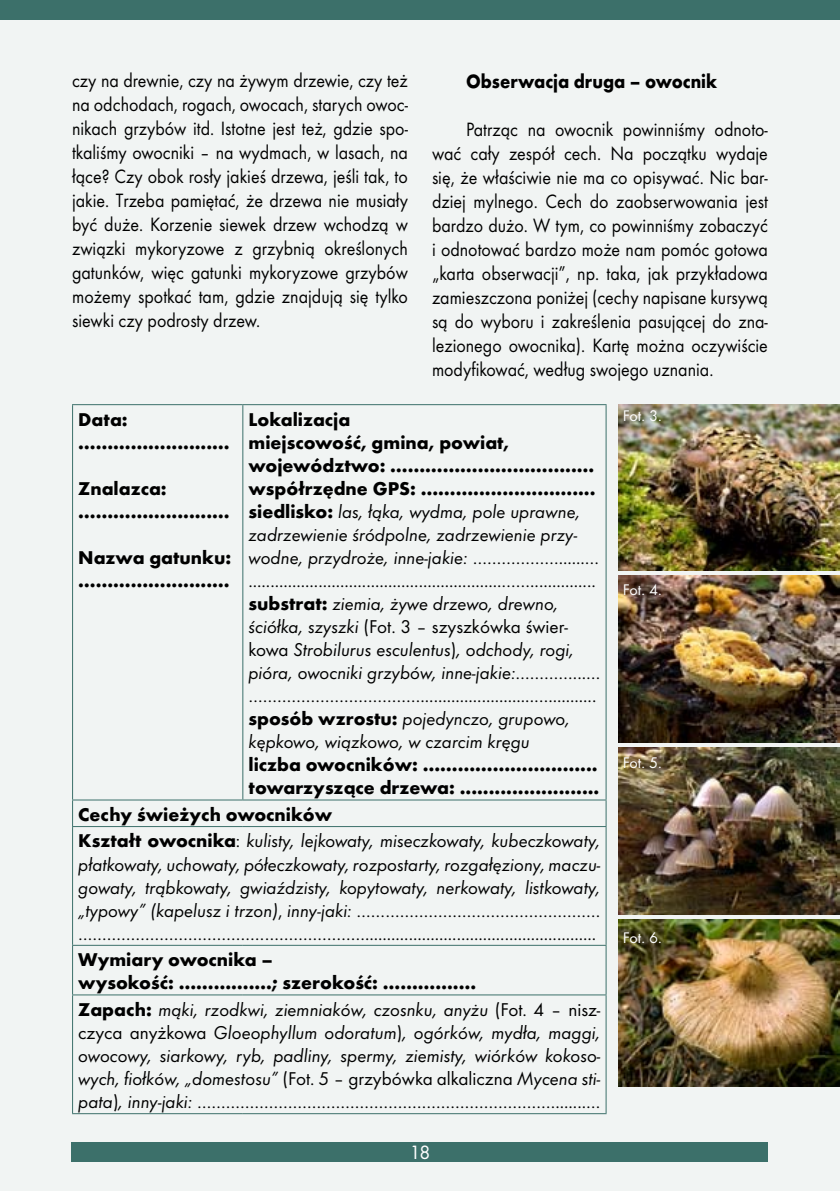
<style>
.page{position:relative;width:840px;height:1191px;background:#fff}
.page>*{position:absolute;margin:0;border:0;box-sizing:border-box;transform-origin:0 0}
.t1{font:20px/24px "Futur TEE";color:#000;text-align:justify;scale:.9 1}
.t2{font:700 20px "Futur TEE";color:#000;scale:.9 1}
.t3{font:20px "Futur TEE";color:#fff}
.t4{font:italic 19.2px/23px "Futur TEE";color:#000}
.t5{font:700 19.2px/23px "Futur TEE";color:#000}
.t6{font:16px "Futur TEE";letter-spacing:-.005em;color:#fff}
.s1{font-weight:700;font-style:normal}
.s2{font-style:normal}
</style>
<div class="page">
<div style="left:0;top:0;width:839px;height:1191px;background:#f1f4f3"></div>
<hr style="left:839px;top:0;width:1px;height:1191px;background:#f1f4f3">
<img style="left:618px;top:404px;width:221px;height:166px">
<img style="left:618px;top:576px;width:221px;height:166px">
<img style="left:618px;top:747px;width:221px;height:167px">
<img style="left:618px;top:919px;width:221px;height:167px">
<hr style="left:72px;top:404px;width:171px;height:1px;background:#3c706a">
<hr style="left:72px;top:405px;width:1px;height:394px;background:#3c706a">
<hr style="left:243px;top:404px;width:363px;height:1px;background:#3c706a">
<hr style="left:242px;top:405px;width:1px;height:394px;background:#3c706a">
<hr style="left:605px;top:405px;width:1px;height:394px;background:#3c706a">
<hr style="left:72px;top:799px;width:171px;height:1px;background:#3c706a">
<svg style="left:72px;top:800px;width:1px;height:26px"></svg>
<hr style="left:243px;top:799px;width:363px;height:1px;background:#3c706a">
<svg style="left:605px;top:800px;width:1px;height:26px"></svg>
<hr style="left:72px;top:826px;width:171px;height:1px;background:#3c706a">
<hr style="left:72px;top:827px;width:1px;height:117px;background:#3c706a">
<hr style="left:243px;top:826px;width:363px;height:1px;background:#3c706a">
<hr style="left:605px;top:827px;width:1px;height:117px;background:#3c706a">
<hr style="left:72px;top:944px;width:171px;height:1px;background:#3c706a">
<hr style="left:72px;top:945px;width:1px;height:49px;background:#3c706a">
<hr style="left:243px;top:944px;width:363px;height:1px;background:#3c706a">
<hr style="left:605px;top:945px;width:1px;height:49px;background:#3c706a">
<hr style="left:72px;top:994px;width:171px;height:1px;background:#3c706a">
<hr style="left:72px;top:995px;width:1px;height:118px;background:#3c706a">
<hr style="left:243px;top:994px;width:363px;height:1px;background:#3c706a">
<hr style="left:605px;top:995px;width:1px;height:118px;background:#3c706a">
<hr style="left:72px;top:1113px;width:171px;height:1px;background:#3c706a">
<hr style="left:243px;top:1113px;width:363px;height:1px;background:#3c706a">
<div style="left:72px;top:1141px;width:695px;height:20px;background:#3c706a"></div>
<div style="left:0;top:0;width:839px;height:20px;background:#3c706a"></div>
<svg style="left:839px;top:0;width:1px;height:20px"></svg>
<p class="t1" style="left:72px;top:68px;width:374px">czy na drewnie, czy na żywym drzewie, czy też na odchodach, rogach, owocach, starych owoc&shy;nikach grzybów itd. Istotne jest też, gdzie spo&shy;tkaliśmy owocniki – na wydmach, w lasach, na łące? Czy obok rosły jakieś drzewa, jeśli tak, to jakie. Trzeba pamiętać, że drzewa nie musiały być duże. Korzenie siewek drzew wchodzą w związki mykoryzowe z grzybnią określonych gatunków, więc gatunki mykoryzowe grzybów możemy spotkać tam, gdzie znajdują się tylko siewki czy podrosty drzew.</p>
<p class="t2" style="left:466px;top:69px;width:280px">Obserwacja druga – owocnik</p>
<p class="t1" style="left:432px;top:117px;width:374px;text-indent:34px">Patrząc na owocnik powinniśmy odnoto&shy;wać cały zespół cech. Na początku wydaje się, że właściwie nie ma co opisywać. Nic bar&shy;dziej mylnego. Cech do zaobserwowania jest bardzo dużo. W tym, co powinniśmy zobaczyć i odnotować bardzo może nam pomóc gotowa „karta obserwacji”, np. taka, jak przykładowa zamieszczona poniżej (cechy napisane kursywą są do wyboru i zakreślenia pasującej do zna&shy;lezionego owocnika). Kartę można oczywiście modyfikować, według swojego uznania.</p>
<p class="t6" style="left:622px;top:406px;width:40px">Fot. 3.</p>
<p class="t4" style="left:248px;top:407px;width:353px"><span class="s1">Lokalizacja<br>miejscowość, gmina, powiat, województwo: …………………………..… współrzędne GPS: ………...........…….... siedlisko:</span> las, łąka, wydma, pole uprawne, zadrzewienie śródpolne, zadrzewienie przy&shy;wodne, przydroże, inne-jakie: <span class="s2">………………......… ..........................................................……............... </span><span class="s1">substrat:</span> ziemia, żywe drzewo, drewno, ściółka, szyszki <span class="s2">(Fot. 3 – szyszkówka świer&shy;kowa</span> Strobilurus esculentus<span class="s2">)</span>, odchody, rogi, pióra, owocniki grzybów, inne-jakie:<span class="s2">…………...… ………………………………..........................…........... </span><span class="s1">sposób wzrostu:</span> pojedynczo, grupowo, kępkowo, wiązkowo, w czarcim kręgu</p>
<p class="t5" style="left:248px;top:753px;width:352px">liczba owocników: …………………...…... towarzyszące drzewa: ........................</p>
<p class="t4" style="left:78px;top:801px;width:523px;line-height:26.6px"><span class="s1">Cechy świeżych owocników<br>Kształt owocnika</span><span class="s2">:</span> kulisty, lejkowaty, miseczkowaty, kubeczkowaty,</p>
<p class="t4" style="left:78px;top:852px;width:523px;text-align:justify">płatkowaty, uchowaty, półeczkowaty, rozpostarty, rozgałęziony, maczu&shy;gowaty, trąbkowaty, gwiaździsty, kopytowaty, nerkowaty, listkowaty, „typowy” (kapelusz i trzon)<span class="s2">,</span> inny-jaki: <span class="s2">…………………………………………… …………………………………………………….....................................................</span></p>
<p class="t5" style="left:78px;top:948px;width:399px">Wymiary owocnika –<br>wysokość: ………….…; szerokość: ………….…</p>
<p class="t4" style="left:78px;top:997px;width:523px;text-align:justify"><span class="s1">Zapach:</span> mąki, rzodkwi, ziemniaków, czosnku, anyżu <span class="s2">(Fot. 4 – nisz&shy;czyca anyżkowa</span> Gloeophyllum odoratum<span class="s2">)</span>, ogórków, mydła, maggi, owocowy, siarkowy, ryb, padliny, spermy, ziemisty, wiórków kokoso&shy;wych, fiołków, „domestosu” <span class="s2">(Fot. 5 – grzybówka alkaliczna</span> Mycena sti&shy;pata<span class="s2">)</span>, inny-jaki: <span class="s2">………………………………………………………………….......…</span></p>
<p class="t3" style="left:409px;top:1140px;width:23px">18</p>
<p class="t5" style="left:78px;top:407px;width:153px">Data: ……………........…</p>
<p class="t5" style="left:78px;top:476px;width:153px">Znalazca: ……………........…</p>
<p class="t5" style="left:78px;top:545px;width:154px">Nazwa gatunku: ……………........…</p>
<p class="t6" style="left:622px;top:580px;width:40px">Fot. 4.</p>
<p class="t6" style="left:622px;top:753px;width:40px">Fot. 5.</p>
<p class="t6" style="left:622px;top:928px;width:40px">Fot. 6.</p>
</div>
